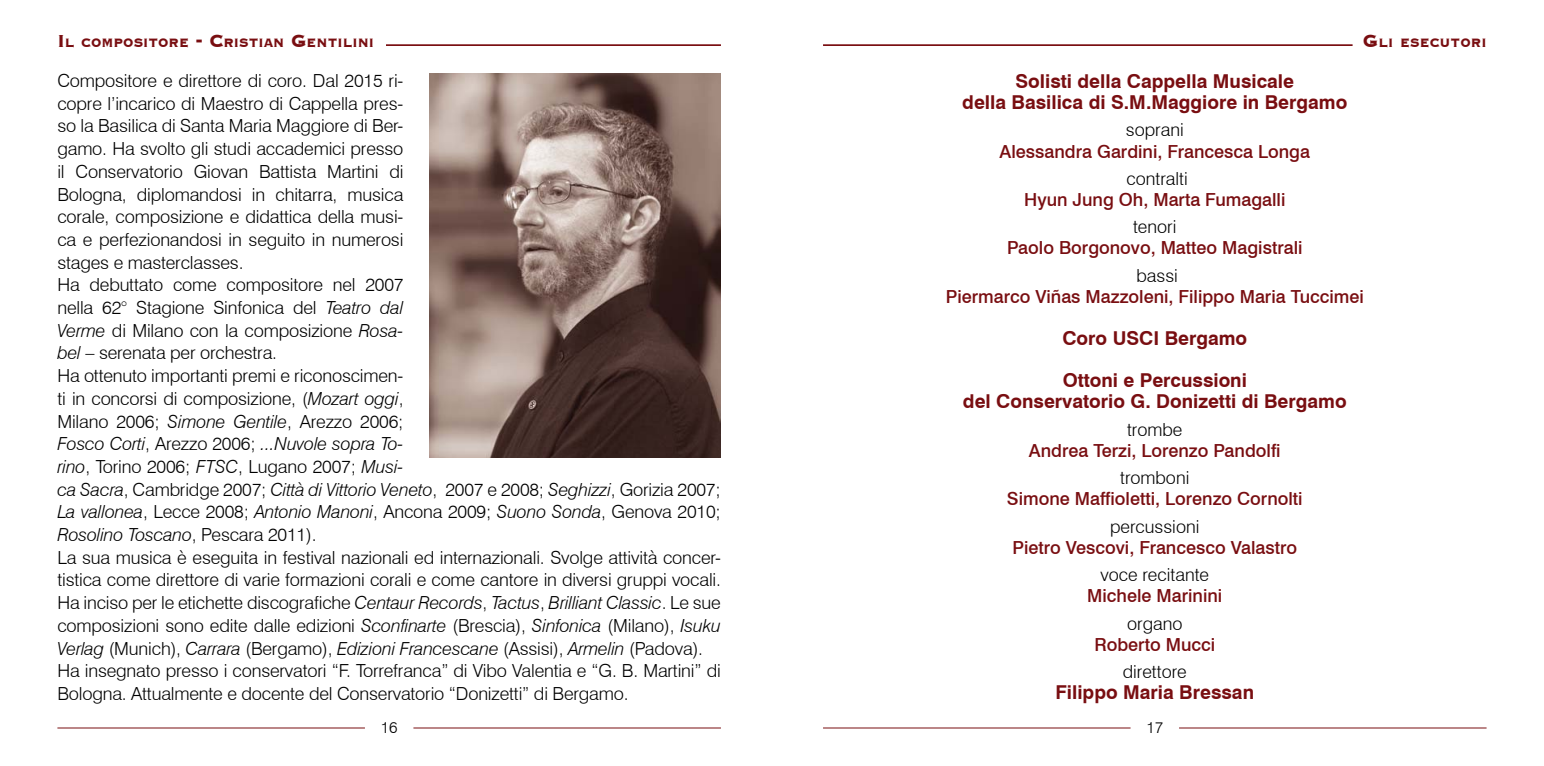
<style>
.page{position:relative;width:1544px;height:766px;background:#fff}
.page>*{position:absolute;margin:0;border:0;box-sizing:border-box;transform-origin:0 0}
.t1{font:700 19.12px/21.2px "Swiss 721 BT";color:#790e11;text-align:center}
.t2{font:300 18px/22.7px "Swiss 721 BT";letter-spacing:-.01em;color:#000}
.t3{font:500 18px "Swiss 721 BT";color:#790e11}
.t4{font:800 15.75px "Copperplate Gothic BT";color:#790e11;scale:.93 1}
.t5{font:300 15.75px "Swiss 721 BT";color:#000}
.s1{font-size:22.5px}
.s2{font-style:italic}
</style>
<div class="page">
<hr style="left:823px;top:44px;width:529px;height:2px;background:#790e11">
<hr style="left:386px;top:44px;width:335px;height:2px;background:#790e11">
<img style="left:429px;top:73px;width:292px;height:384px">
<hr style="left:1179px;top:727px;width:307px;height:1px;background:#790e11">
<hr style="left:823px;top:727px;width:307px;height:1px;background:#790e11">
<hr style="left:413px;top:727px;width:308px;height:1px;background:#790e11">
<hr style="left:57px;top:727px;width:308px;height:1px;background:#790e11">
<p class="t4" style="left:57px;top:34px;width:342px"><span class="s1">I</span> l compositore <span class="s1">- C</span>ristian <span class="s1">G</span>entilini</p>
<p class="t2" style="left:57px;top:69px;width:665px">Compositore e direttore di coro. Dal 2015 ri-<br>copre l’incarico di Maestro di Cappella pres-<br>so la Basilica di Santa Maria Maggiore di Ber-<br>gamo. Ha svolto gli studi accademici presso<br>il Conservatorio Giovan Battista Martini di<br>Bologna, diplomandosi in chitarra, musica<br>corale, composizione e didattica della musi-<br>ca e perfezionandosi in seguito in numerosi<br>stages e masterclasses.<br>Ha debuttato come compositore nel 2007<br>nella 62° Stagione Sinfonica del <span class="s2">Teatro dal<br>Verme</span> di Milano con la composizione <span class="s2">Rosa-<br>bel</span> – serenata per orchestra.<br>Ha ottenuto importanti premi e riconoscimen-<br>ti in concorsi di composizione, (<span class="s2">Mozart oggi</span>,<br>Milano 2006; <span class="s2">Simone Gentile</span>, Arezzo 2006;<br><span class="s2">Fosco Corti</span>, Arezzo 2006; <span class="s2">...Nuvole sopra To-<br>rino</span>, Torino 2006; <span class="s2">FTSC</span>, Lugano 2007; <span class="s2">Musi-<br>ca Sacra</span>, Cambridge 2007; <span class="s2">Città di Vittorio Veneto</span>, 2007 e 2008; <span class="s2">Seghizzi</span>, Gorizia 2007; <span class="s2">La vallonea</span>, Lecce 2008; <span class="s2">Antonio Manoni</span>, Ancona 2009; <span class="s2">Suono Sonda</span>, Genova 2010; <span class="s2">Rosolino Toscano</span>, Pescara 2011).<br>La sua musica è eseguita in festival nazionali ed internazionali. Svolge attività concer&shy;tistica come direttore di varie formazioni corali e come cantore in diversi gruppi vocali.<br>Ha inciso per le etichette discografiche <span class="s2">Centaur Records</span>, <span class="s2">Tactus</span>, <span class="s2">Brilliant Classic</span>. Le sue composizioni sono edite dalle edizioni <span class="s2">Sconfinarte</span> (Brescia), <span class="s2">Sinfonica</span> (Milano), <span class="s2">Isuku Verlag</span> (Munich), <span class="s2">Carrara</span> (Bergamo), <span class="s2">Edizioni Francescane</span> (Assisi), <span class="s2">Armelin</span> (Padova).<br>Ha insegnato presso i conservatori “F. Torrefranca” di Vibo Valentia e “G. B. Martini” di Bologna. Attualmente e docente del Conservatorio “Donizetti” di Bergamo.</p>
<p class="t5" style="left:381px;top:718px;width:18px">16</p>
<p class="t5" style="left:1146px;top:718px;width:18px">17</p>
<p class="t4" style="left:1362px;top:34px;width:134px"><span class="s1">G</span>li esecutori</p>
<p class="t1" style="left:962px;top:70px;width:386px">Solisti della Cappella Musicale<br>della Basilica di S.M.Maggiore in Bergamo</p>
<p class="t2" style="left:1125px;top:118px;width:59px">soprani</p>
<p class="t3" style="left:999px;top:140px;width:312px">Alessandra Gardini, Francesca Longa</p>
<p class="t2" style="left:1126px;top:167px;width:63px">contralti</p>
<p class="t3" style="left:1024px;top:188px;width:263px">Hyun Jung Oh, Marta Fumagalli</p>
<p class="t2" style="left:1133px;top:215px;width:45px">tenori</p>
<p class="t3" style="left:1007px;top:237px;width:297px">Paolo Borgonovo, Matteo Magistrali</p>
<p class="t2" style="left:1136px;top:264px;width:43px">bassi</p>
<p class="t3" style="left:945px;top:285px;width:420px">Piermarco Viñas Mazzoleni, Filippo Maria Tuccimei</p>
<p class="t1" style="left:1062px;top:317px;width:186px;line-height:42.1px;text-align:left">Coro USCI Bergamo<br>Ottoni e Percussioni</p>
<p class="t1" style="left:963px;top:390px;width:385px">del Conservatorio G. Donizetti di Bergamo</p>
<p class="t2" style="left:1127px;top:417px;width:57px">trombe</p>
<p class="t3" style="left:1029px;top:439px;width:253px">Andrea Terzi, Lorenzo Pandolfi</p>
<p class="t2" style="left:1120px;top:466px;width:71px">tromboni</p>
<p class="t3" style="left:1007px;top:487px;width:297px">Simone Maffioletti, Lorenzo Cornolti</p>
<p class="t2" style="left:1110px;top:514px;width:91px">percussioni</p>
<p class="t3" style="left:1012px;top:536px;width:286px">Pietro Vescovi, Francesco Valastro</p>
<p class="t2" style="left:1100px;top:563px;width:110px">voce recitante</p>
<p class="t3" style="left:1087px;top:584px;width:136px">Michele Marinini</p>
<p class="t2" style="left:1127px;top:611px;width:57px">organo</p>
<p class="t3" style="left:1094px;top:633px;width:122px">Roberto Mucci</p>
<p class="t2" style="left:1122px;top:660px;width:66px">direttore</p>
<p class="t1" style="left:1055px;top:681px;width:200px">Filippo Maria Bressan</p>
</div>
